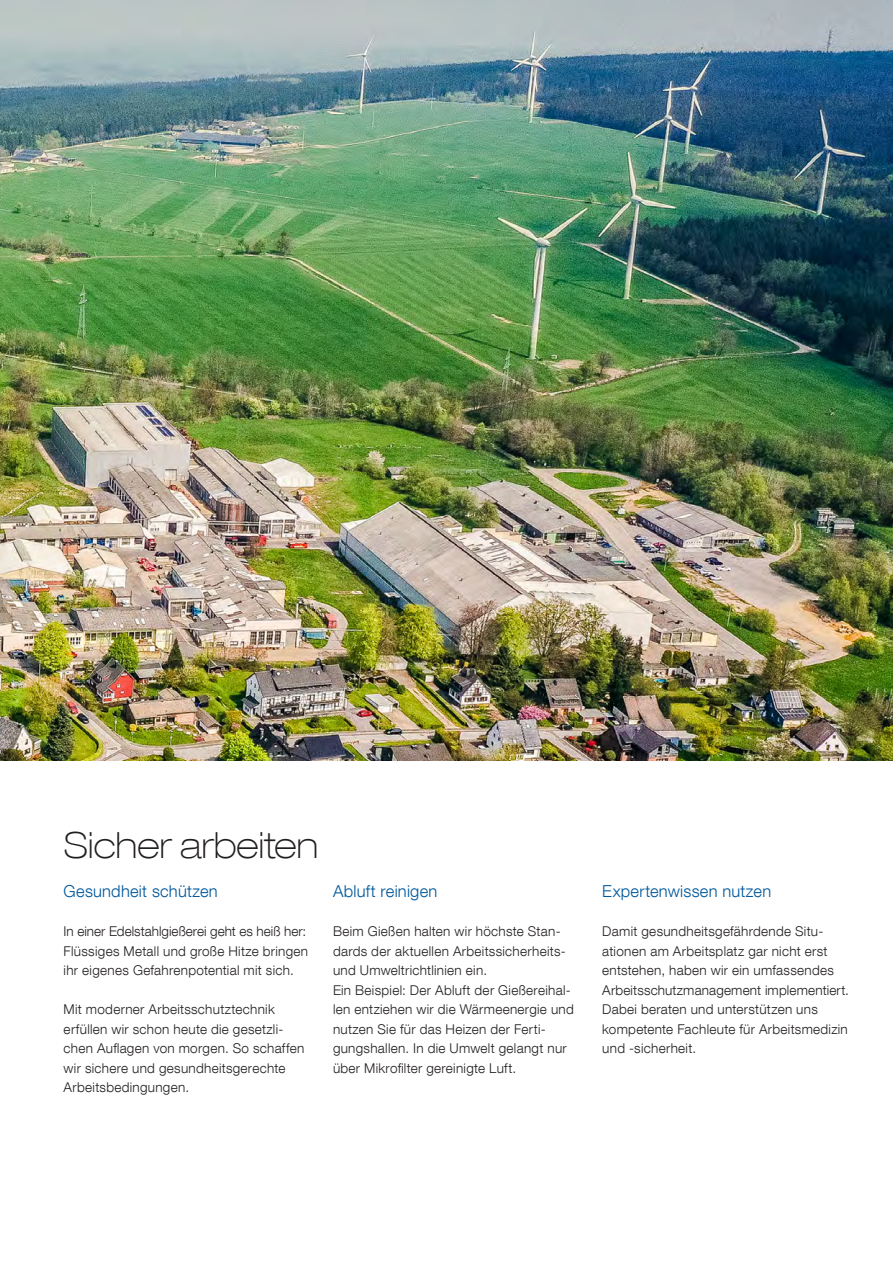
<style>
.page{position:relative;width:893px;height:1263px;background:#fff}
.page>*{position:absolute;margin:0;border:0;box-sizing:border-box;transform-origin:0 0}
.Innen_-_Headline{font:100 expanded 36px "Helvetica Neue LT Com";color:#231f20}
.Fließtext{font:300 16.5px "Helvetica Neue LT Com";letter-spacing:.015em;color:#01589c}
.Fließtext-2{font:300 13.5px/19.5px "Helvetica Neue LT Com";letter-spacing:.02em;color:#231f20}
</style>
<div class="page">
<img style="left:0;top:0;width:893px;height:760px">
<p class="Innen_-_Headline" style="left:64px;top:823px;width:256px">Sicher arbeiten</p>
<p class="Fließtext" style="left:64px;top:881px;width:156px">Gesundheit schützen</p>
<p class="Fließtext-2" style="left:64px;top:921px;width:246px">In einer Edelstahlgießerei geht es heiß her:<br>Flüssiges Metall und große Hitze bringen ihr eigenes Gefahrenpotential mit sich.</p>
<p class="Fließtext-2" style="left:64px;top:999px;width:242px">Mit moderner Arbeitsschutztechnik erfüllen wir schon heute die gesetzli&shy;chen Auflagen von morgen. So schaffen wir sichere und gesundheitsgerechte Arbeitsbedingungen.</p>
<p class="Fließtext" style="left:333px;top:881px;width:106px">Abluft reinigen</p>
<p class="Fließtext-2" style="left:333px;top:921px;width:234px">Beim Gießen halten wir höchste Stan&shy;dards der aktuellen Arbeitssicherheits&shy;und Umweltrichtlinien ein.</p>
<p class="Fließtext-2" style="left:333px;top:980px;width:242px">Ein Beispiel: Der Abluft der Gießereihal&shy;len entziehen wir die Wärmeenergie und nutzen Sie für das Heizen der Ferti&shy;gungshallen. In die Umwelt gelangt nur über Mikrofilter gereinigte Luft.</p>
<p class="Fließtext" style="left:602px;top:881px;width:170px">Expertenwissen nutzen</p>
<p class="Fließtext-2" style="left:602px;top:921px;width:248px">Damit gesundheitsgefährdende Situ&shy;ationen am Arbeitsplatz gar nicht erst entstehen, haben wir ein umfassendes Arbeitsschutzmanagement implementiert.</p>
<p class="Fließtext-2" style="left:602px;top:999px;width:247px">Dabei beraten und unterstützen uns kompetente Fachleute für Arbeitsmedizin und -sicherheit.</p>
</div>
